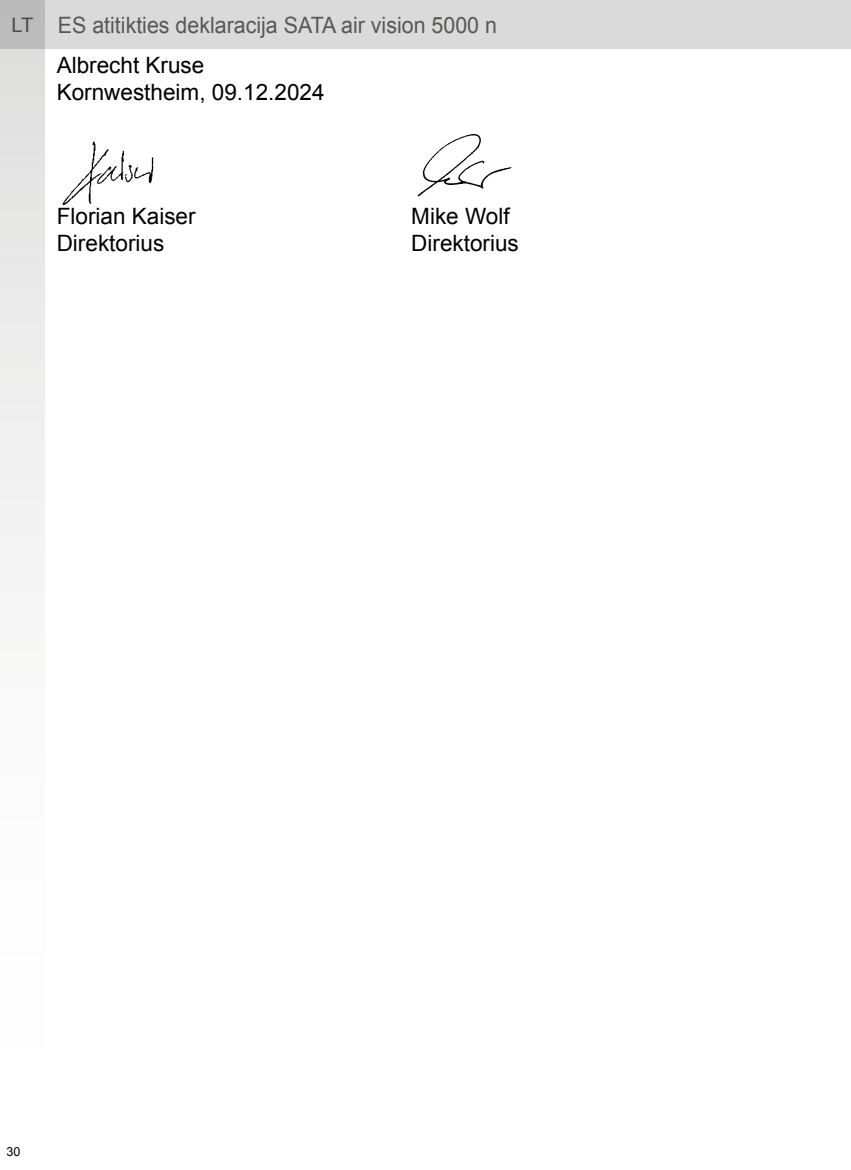
<style>
.page{position:relative;width:851px;height:1170px;background:#fff}
.page>*{position:absolute;margin:0;border:0;box-sizing:border-box;transform-origin:0 0}
.t1{font:22.5px "Arial";color:#000}
.t2{font:22.5px/40.5px "Arial";color:#575756;scale:.95 1}
.t3{font:12.5px "Arial";color:#000}
.s1{font-size:20px}
.s2{color:#000}
</style>
<div class="page">
<div style="left:0;top:0;width:850px;height:49px;background:#dadada"></div>
<svg style="left:0;top:0;width:44px;height:555px"></svg>
<img style="left:62px;top:141px;width:92px;height:65px">
<svg style="left:417px;top:134px;width:94px;height:62px"></svg>
<p class="t2" style="left:57px;top:5px;width:465px;text-indent:-45px"><span class="s1">LT</span> ES atitikties deklaracija SATA air vision 5000 n<br><span class="s2">Albrecht Kruse</span></p>
<p class="t1" style="left:57px;top:77px;width:269px">Kornwestheim, 09.12.2024</p>
<p class="t1" style="left:57px;top:201px;width:140px">Florian Kaiser</p>
<p class="t1" style="left:411px;top:201px;width:100px">Mike Wolf</p>
<p class="t1" style="left:57px;top:228px;width:109px">Direktorius</p>
<p class="t1" style="left:411px;top:228px;width:109px">Direktorius</p>
<p class="t3" style="left:6px;top:1143px;width:15px">30</p>
</div>
